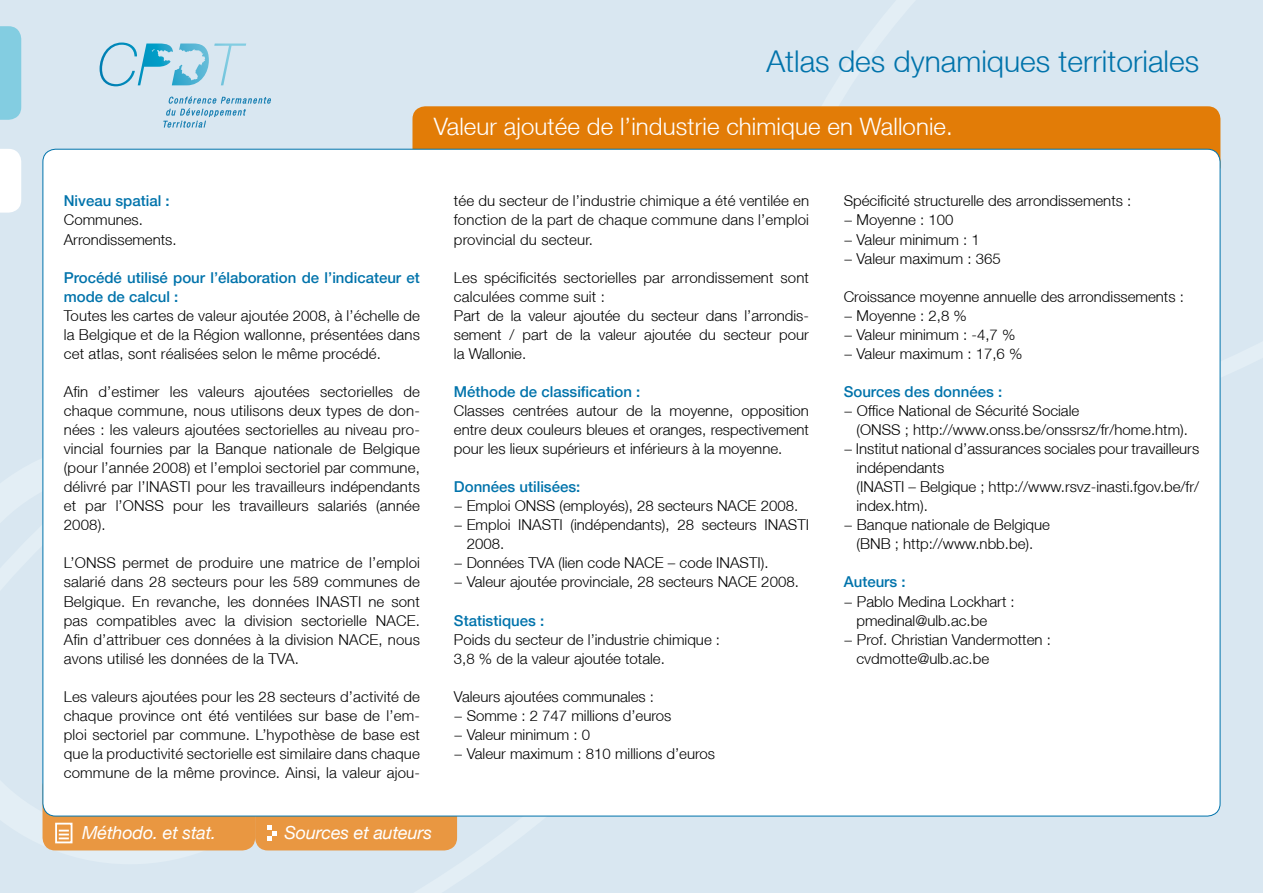
<style>
.page{position:relative;width:1263px;height:893px;background:#d9e7f1}
.page>*{position:absolute;margin:0;border:0;box-sizing:border-box;transform-origin:0 0}
.t1{font:300 30px "Helvetica Neue LT";color:#0073ab}
.t2{font:300 24px "Helvetica Neue LT";letter-spacing:.005em;color:#fff}
.t3{font:italic 18px "Helvetica Neue LT";letter-spacing:-.01em;color:#fff}
.t4{font:300 15px/19px "Helvetica Neue LT";color:#000}
.t5{font:500 15px/19px "Helvetica Neue LT";color:#0073ab}
</style>
<div class="page">
<div style="left:255px;top:774px;width:202px;height:76px;background:#e99741;border-radius:13px"></div>
<svg style="left:267px;top:826px;width:10px;height:14px"></svg>
<div style="left:43px;top:774px;width:212px;height:76px;background:#e99741;border-radius:13px"></div>
<div style="left:412px;top:106px;width:808px;height:72px;background:#e27c07;border-radius:13px"></div>
<div style="left:0;top:26px;width:21px;height:94px;background:#83cde1"></div>
<svg style="left:0;top:149px;width:21px;height:64px"></svg>
<div style="left:43px;top:149px;width:1177px;height:667px;background:#fff;border-radius:13px"></div>
<div style="left:55px;top:823px;width:17px;height:20px;border:2px solid #fff"></div>
<svg style="left:59px;top:830px;width:10px;height:9px"></svg>
<svg style="left:163px;top:96px;width:108px;height:32px"></svg>
<svg style="left:100px;top:43px;width:146px;height:43px"></svg>
<h1 class="t1" style="left:766px;top:43px;width:434px">Atlas des dynamiques territoriales</h1>
<h2 class="t2" style="left:434px;top:112px;width:521px">Valeur ajoutée de l’industrie chimique en Wallonie.</h2>
<p class="t5" style="left:64px;top:191px;width:107px">Niveau spatial :</p>
<p class="t4" style="left:64px;top:210px;width:114px">Communes.<br>Arrondissements.</p>
<p class="t5" style="left:64px;top:268px;width:358px">Procédé utilisé pour l’élaboration de l’indicateur et mode de calcul :</p>
<p class="t4" style="left:64px;top:306px;width:358px;text-align:justify">Toutes les cartes de valeur ajoutée 2008, à l’échelle de la Belgique et de la Région wallonne, présentées dans cet atlas, sont réalisées selon le même procédé.</p>
<p class="t4" style="left:64px;top:382px;width:358px;text-align:justify">Afin d’estimer les valeurs ajoutées sectorielles de chaque commune, nous utilisons deux types de don&shy;nées : les valeurs ajoutées sectorielles au niveau pro&shy;vincial fournies par la Banque nationale de Belgique (pour l’année 2008) et l’emploi sectoriel par commune, délivré par l’INASTI pour les travailleurs indépendants et par l’ONSS pour les travailleurs salariés (année 2008).</p>
<p class="t4" style="left:64px;top:553px;width:358px;text-align:justify">L’ONSS permet de produire une matrice de l’emploi salarié dans 28 secteurs pour les 589 communes de Belgique. En revanche, les données INASTI ne sont pas compatibles avec la division sectorielle NACE.<br>Afin d’attribuer ces données à la division NACE, nous avons utilisé les données de la TVA.</p>
<p class="t4" style="left:64px;top:687px;width:358px;text-align:justify">Les valeurs ajoutées pour les 28 secteurs d’activité de chaque province ont été ventilées sur base de l’em&shy;ploi sectoriel par commune. L’hypothèse de base est que la productivité sectorielle est similaire dans chaque commune de la même province. Ainsi, la valeur ajou-</p>
<p class="t4" style="left:454px;top:191px;width:357px;text-align:justify">tée du secteur de l’industrie chimique a été ventilée en fonction de la part de chaque commune dans l’emploi provincial du secteur.</p>
<p class="t4" style="left:454px;top:267px;width:357px">Les spécificités sectorielles par arrondissement sont calculées comme suit :<br>Part de la valeur ajoutée du secteur dans l’arrondis&shy;sement / part de la valeur ajoutée du secteur pour la Wallonie.</p>
<p class="t5" style="left:454px;top:382px;width:188px">Méthode de classification :</p>
<p class="t4" style="left:454px;top:401px;width:357px;text-align:justify">Classes centrées autour de la moyenne, opposition entre deux couleurs bleues et oranges, respectivement pour les lieux supérieurs et inférieurs à la moyenne.</p>
<p class="t5" style="left:454px;top:477px;width:128px">Données utilisées:</p>
<p class="t4" style="left:454px;top:496px;width:346px">− Emploi ONSS (employés), 28 secteurs NACE 2008.</p>
<p class="t4" style="left:454px;top:515px;width:357px">− Emploi INASTI (indépendants), 28 secteurs INASTI</p>
<p class="t4" style="left:467px;top:534px;width:39px">2008.</p>
<p class="t4" style="left:454px;top:553px;width:316px">− Données TVA (lien code NACE – code INASTI).</p>
<p class="t4" style="left:454px;top:572px;width:346px">− Valeur ajoutée provinciale, 28 secteurs NACE 2008.</p>
<p class="t5" style="left:454px;top:610px;width:92px">Statistiques :</p>
<p class="t4" style="left:454px;top:629px;width:268px">Poids du secteur de l’industrie chimique :<br>3,8 % de la valeur ajoutée totale.</p>
<p class="t4" style="left:454px;top:687px;width:263px">Valeurs ajoutées communales :<br>− Somme : 2 747 millions d’euros<br>− Valeur minimum : 0<br>− Valeur maximum : 810 millions d’euros</p>
<p class="t4" style="left:844px;top:191px;width:289px">Spécificité structurelle des arrondissements : − Moyenne : 100<br>− Valeur minimum : 1<br>− Valeur maximum : 365</p>
<p class="t4" style="left:844px;top:286px;width:342px">Croissance moyenne annuelle des arrondissements : − Moyenne : 2,8 %<br>− Valeur minimum : -4,7 %<br>− Valeur maximum : 17,6 %</p>
<p class="t5" style="left:844px;top:382px;width:160px">Sources des données :</p>
<p class="t4" style="left:844px;top:401px;width:237px">− Office National de Sécurité Sociale</p>
<p class="t4" style="left:856px;top:420px;width:333px">(ONSS ; http://www.onss.be/onssrsz/fr/home.htm).</p>
<p class="t4" style="left:844px;top:439px;width:357px">− Institut national d’assurances sociales pour travailleurs</p>
<p class="t4" style="left:856px;top:458px;width:89px">indépendants</p>
<p class="t4" style="left:856px;top:477px;width:344px">(INASTI – Belgique ; http://www.rsvz-inasti.fgov.be/fr/</p>
<p class="t4" style="left:856px;top:496px;width:73px">index.htm).</p>
<p class="t4" style="left:844px;top:515px;width:208px">− Banque nationale de Belgique</p>
<p class="t4" style="left:856px;top:534px;width:178px">(BNB ; http://www.nbb.be).</p>
<p class="t5" style="left:844px;top:572px;width:63px">Auteurs :</p>
<p class="t4" style="left:844px;top:591px;width:172px">− Pablo Medina Lockhart :</p>
<p class="t4" style="left:856px;top:610px;width:132px">pmedinal@ulb.ac.be</p>
<p class="t4" style="left:844px;top:629px;width:209px">− Prof. Christian Vandermotten :</p>
<p class="t4" style="left:856px;top:648px;width:134px">cvdmotte@ulb.ac.be</p>
<p class="t3" style="left:82px;top:822px;width:136px">Méthodo. et stat.</p>
<p class="t3" style="left:284px;top:822px;width:149px">Sources et auteurs</p>
</div>
